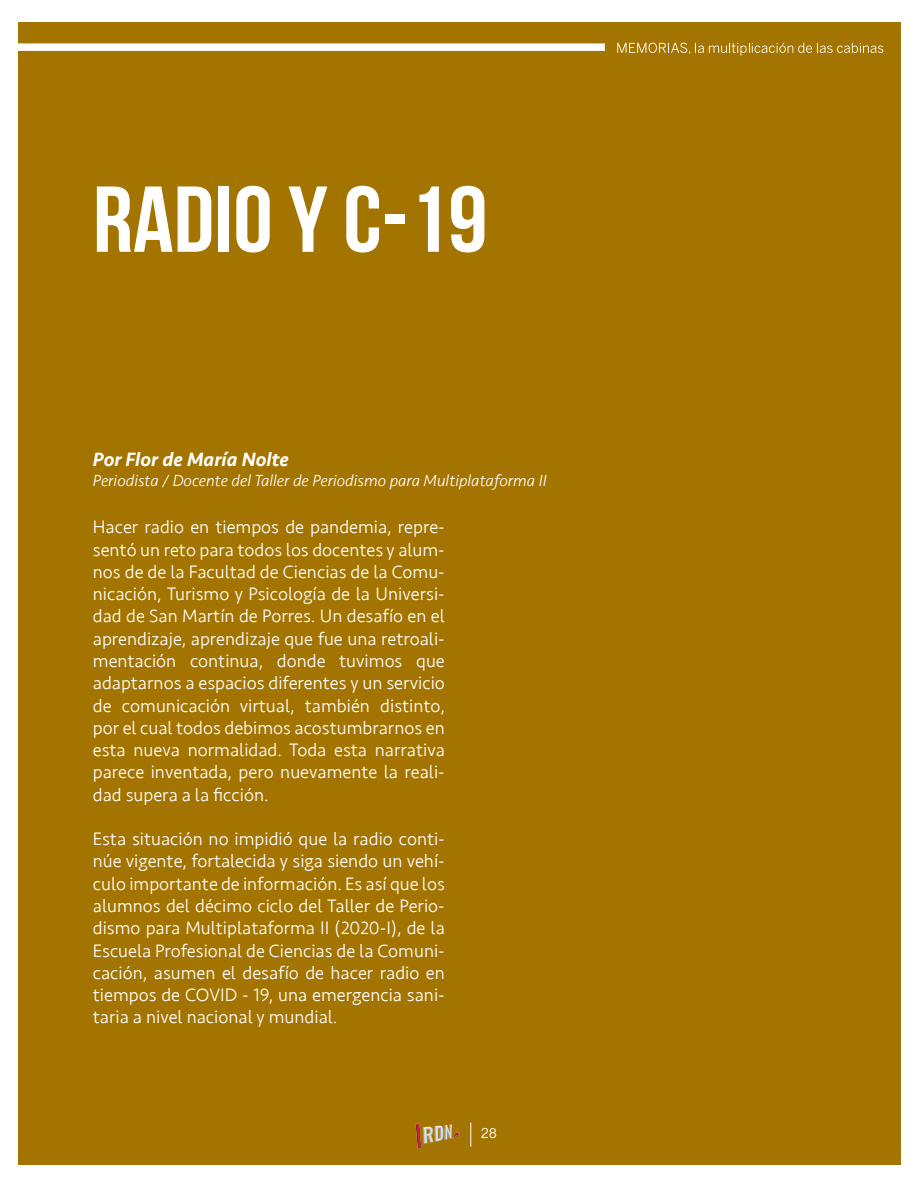
<style>
.page{position:relative;width:918px;height:1188px;background:#fff}
.page>*{position:absolute;margin:0;border:0;box-sizing:border-box;transform-origin:0 0}
.t1{font:700 93.3px "Bebas Neue";color:#fff;scale:1.07 1}
.t2{font:italic 500 19.8px "Seravek";color:#fff}
.t3{font:300 18.6px/22.2px "Seravek";color:#fff;text-align:justify}
.t4{font:italic 300 16.5px "Seravek";color:#fff}
.t5{font:13.5px "Sinhala Sangam MN";color:#fff}
</style>
<div class="page">
<hr style="left:0;top:0;width:560px;height:1px;background:#3c7784">
<div style="left:18px;top:23px;width:883px;height:1142px;background:#a37400"></div>
<svg style="left:617px;top:43px;width:266px;height:12px"></svg>
<div style="left:17px;top:43px;width:588px;height:8px;background:#fff"></div>
<img style="left:415px;top:1123px;width:45px;height:26px">
<svg style="left:470px;top:1123px;width:1px;height:24px"></svg>
<h1 class="t1" style="left:93px;top:168px;width:370px">Radio y C-19</h1>
<p class="t2" style="left:93px;top:447px;width:197px">Por Flor de María Nolte</p>
<p class="t4" style="left:93px;top:471px;width:456px">Periodista / Docente del Taller de Periodismo para Multiplataforma II</p>
<p class="t3" style="left:93px;top:516px;width:354px">Hacer radio en tiempos de pandemia, repre&shy;sentó un reto para todos los docentes y alum&shy;nos de de la Facultad de Ciencias de la Comu&shy;nicación, Turismo y Psicología de la Universi&shy;dad de San Martín de Porres. Un desafío en el aprendizaje, aprendizaje que fue una retroali&shy;mentación continua, donde tuvimos que adaptarnos a espacios diferentes y un servicio de comunicación virtual, también distinto, por el cual todos debimos acostumbrarnos en esta nueva normalidad. Toda esta narrativa parece inventada, pero nuevamente la reali&shy;dad supera a la ficción.</p>
<p class="t3" style="left:93px;top:828px;width:354px">Esta situación no impidió que la radio conti&shy;núe vigente, fortalecida y siga siendo un vehí&shy;culo importante de información. Es así que los alumnos del décimo ciclo del Taller de Perio&shy;dismo para Multiplataforma II (2020-I), de la Escuela Profesional de Ciencias de la Comuni&shy;cación, asumen el desafío de hacer radio en tiempos de COVID - 19, una emergencia sani&shy;taria a nivel nacional y mundial.</p>
<p class="t5" style="left:481px;top:1123px;width:18px">28</p>
</div>
